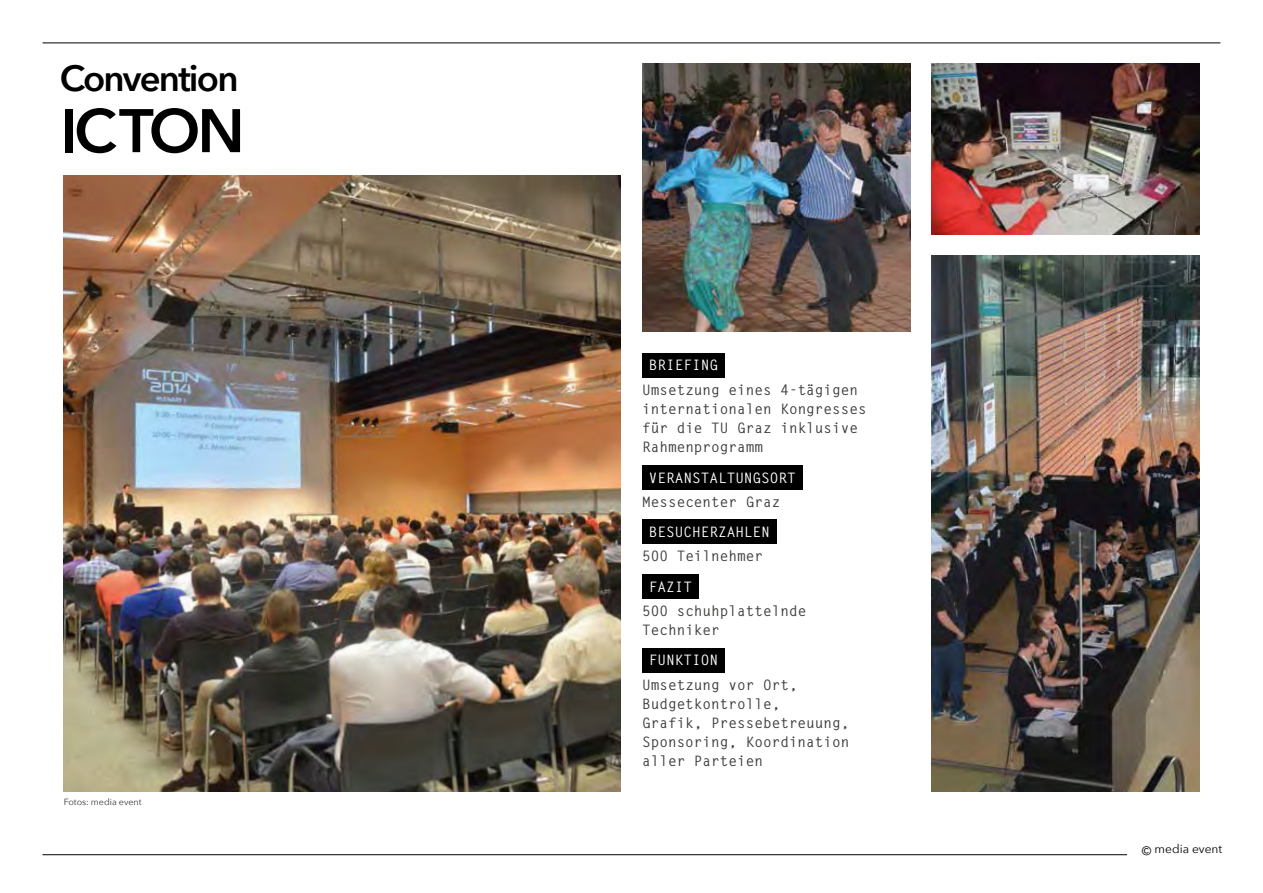
<style>
.page{position:relative;width:1263px;height:893px;background:#fff}
.page>*{position:absolute;margin:0;border:0;box-sizing:border-box;transform-origin:0 0}
.t1{font:600 60.75px "Avenir Next";letter-spacing:-.05em;color:#000}
.t2{font:600 36.45px "Avenir Next";letter-spacing:-.05em;color:#000}
.t3{font:700 14.4px/19.2px "Letter Gothic Std";color:#3c3c3b}
.t4{font:700 14.4px "Letter Gothic Std";color:#fff}
.t5{font:12px "Avenir Next";color:#000}
.t6{font:9px "Avenir Next";color:#3c3c3b}
</style>
<div class="page">
<img style="left:64px;top:175px;width:557px;height:616px">
<img style="left:642px;top:64px;width:268px;height:268px">
<img style="left:931px;top:64px;width:268px;height:170px">
<img style="left:931px;top:255px;width:268px;height:536px">
<hr style="left:43px;top:43px;width:1177px;height:1px;background:#000">
<div style="left:642px;top:353px;width:83px;height:24px;background:#000"></div>
<div style="left:642px;top:520px;width:135px;height:24px;background:#000"></div>
<div style="left:642px;top:574px;width:57px;height:24px;background:#000"></div>
<div style="left:642px;top:648px;width:83px;height:24px;background:#000"></div>
<div style="left:642px;top:465px;width:161px;height:24px;background:#000"></div>
<hr style="left:43px;top:854px;width:1084px;height:1px;background:#000">
<h2 class="t2" style="left:60px;top:47px;width:180px">Convention</h2>
<h1 class="t1" style="left:60px;top:79px;width:186px">ICTON</h1>
<p class="t6" style="left:64px;top:794px;width:79px">Fotos: media event</p>
<p class="t4" style="left:649px;top:356px;width:71px">BRIEFING</p>
<p class="t3" style="left:642px;top:380px;width:226px">Umsetzung eines 4-tägigen internationalen Kongresses für die TU Graz inklusive<br>Rahmenprogramm</p>
<p class="t4" style="left:649px;top:469px;width:148px">VERANSTALTUNGSORT</p>
<p class="t3" style="left:642px;top:492px;width:140px">Messecenter Graz</p>
<p class="t4" style="left:649px;top:523px;width:122px">BESUCHERZAHLEN</p>
<p class="t3" style="left:642px;top:547px;width:122px">500 Teilnehmer</p>
<p class="t4" style="left:649px;top:578px;width:45px">FAZIT</p>
<p class="t3" style="left:642px;top:601px;width:166px">500 schuhplattelnde<br>Techniker</p>
<p class="t4" style="left:649px;top:651px;width:71px">FUNKTION</p>
<p class="t3" style="left:642px;top:675px;width:209px">Umsetzung vor Ort,<br>Budgetkontrolle,<br>Grafik, Pressebetreuung,<br>Sponsoring, Koordination aller Parteien</p>
<p class="t5" style="left:1142px;top:839px;width:82px">© media event</p>
</div>
